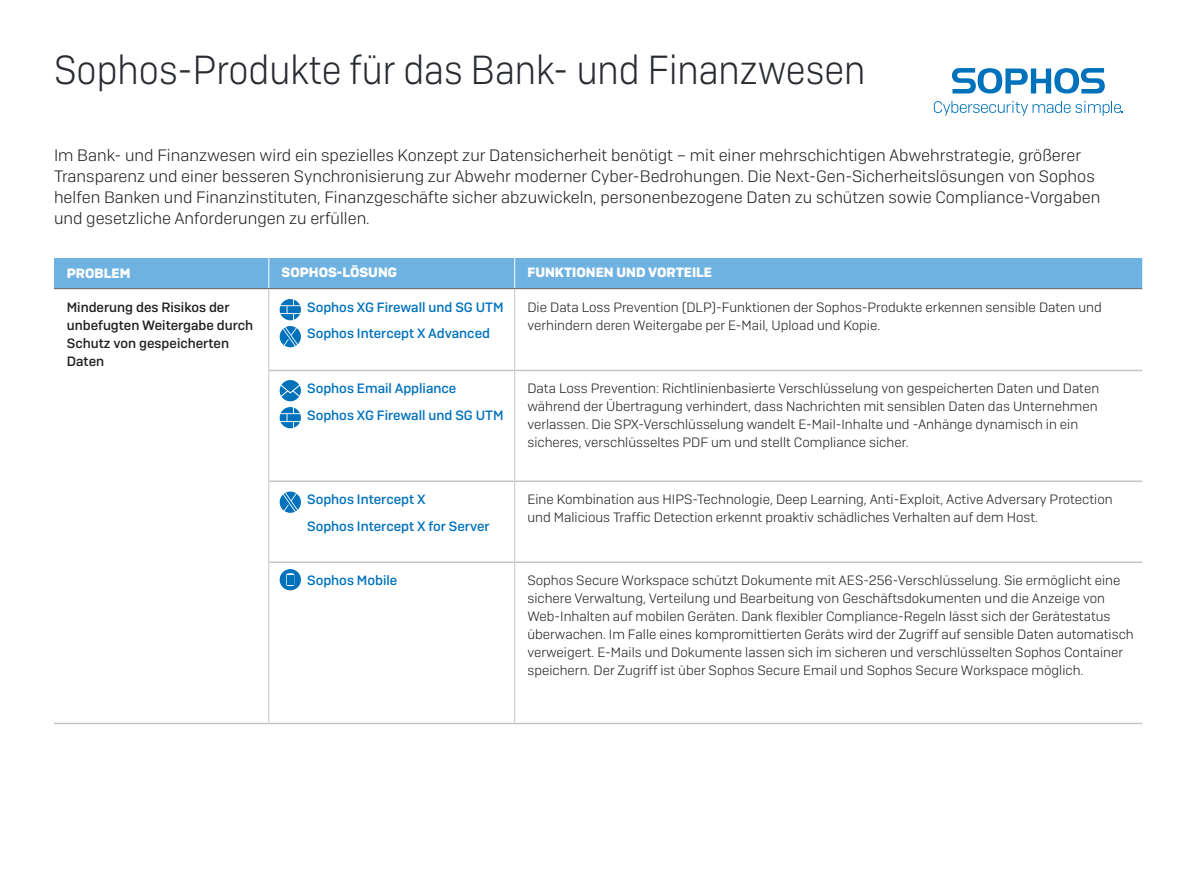
<style>
.page{position:relative;width:1191px;height:893px;background:#fff}
.page>*{position:absolute;margin:0;border:0;box-sizing:border-box;transform-origin:0 0}
.t1{font:300 40.5px "Sophos Sans";color:#282c31;scale:.9 1}
.Subheading_2{font:300 16.5px/21px "Sophos Sans";color:#231f20}
.Table_Body_Copy{font:300 13.5px/18px "Sophos Sans";color:#231f20}
.Subhead{font:500 13.5px "Sophos Sans";color:#0072bc}
.Subhead-2{font:500 13.5px/18px "Sophos Sans";color:#231f20}
.Subhead-3{font:700 13.5px "Sophos Sans";color:#fff}
</style>
<div class="page">
<div style="left:54px;top:258px;width:1088px;height:30px;background:#6eb2e2"></div>
<hr style="left:514px;top:289px;width:1px;height:81px;background:#c2c6c9">
<hr style="left:514px;top:371px;width:1px;height:109px;background:#c2c6c9">
<hr style="left:514px;top:482px;width:1px;height:79px;background:#c2c6c9">
<hr style="left:514px;top:563px;width:1px;height:160px;background:#c2c6c9">
<hr style="left:269px;top:370px;width:245px;height:1px;background:#c2c6c9">
<hr style="left:269px;top:480px;width:245px;height:2px;background:#c2c6c9">
<hr style="left:269px;top:561px;width:245px;height:2px;background:#c2c6c9">
<hr style="left:514px;top:370px;width:628px;height:1px;background:#c2c6c9">
<hr style="left:514px;top:480px;width:628px;height:2px;background:#c2c6c9">
<hr style="left:514px;top:561px;width:628px;height:2px;background:#c2c6c9">
<hr style="left:514px;top:723px;width:628px;height:1px;background:#c2c6c9">
<hr style="left:268px;top:289px;width:1px;height:81px;background:#c2c6c9">
<hr style="left:268px;top:370px;width:1px;height:111px;background:#c2c6c9">
<hr style="left:268px;top:481px;width:1px;height:81px;background:#c2c6c9">
<hr style="left:268px;top:562px;width:1px;height:161px;background:#c2c6c9">
<hr style="left:54px;top:723px;width:215px;height:1px;background:#c2c6c9">
<hr style="left:269px;top:723px;width:245px;height:1px;background:#c2c6c9">
<hr style="left:268px;top:258px;width:1px;height:30px;background:#fff">
<hr style="left:514px;top:258px;width:1px;height:30px;background:#fff">
<hr style="left:54px;top:288px;width:215px;height:1px;background:#6c6d70">
<hr style="left:514px;top:288px;width:628px;height:1px;background:#6c6d70">
<hr style="left:269px;top:288px;width:245px;height:1px;background:#6c6d70">
<svg style="left:952px;top:68px;width:152px;height:26px"></svg>
<svg style="left:933px;top:101px;width:190px;height:15px"></svg>
<svg style="left:280px;top:407px;width:21px;height:21px"></svg>
<svg style="left:280px;top:492px;width:21px;height:21px"></svg>
<svg style="left:280px;top:326px;width:21px;height:21px"></svg>
<svg style="left:280px;top:569px;width:21px;height:21px"></svg>
<svg style="left:280px;top:299px;width:21px;height:21px"></svg>
<svg style="left:280px;top:380px;width:21px;height:21px"></svg>
<h1 class="t1" style="left:54px;top:46px;width:903px">Sophos-Produkte für das Bank- und Finanzwesen</h1>
<p class="Subheading_2" style="left:54px;top:144px;width:1047px">Im Bank- und Finanzwesen wird ein spezielles Konzept zur Datensicherheit benötigt – mit einer mehrschichtigen Abwehrstrategie, größerer Transparenz und einer besseren Synchronisierung zur Abwehr moderner Cyber-Bedrohungen. Die Next-Gen-Sicherheitslösungen von Sophos helfen Banken und Finanzinstituten, Finanzgeschäfte sicher abzuwickeln, personenbezogene Daten zu schützen sowie Compliance-Vorgaben und gesetzliche Anforderungen zu erfüllen.</p>
<p class="Subhead-3" style="left:67px;top:265px;width:65px">PROBLEM</p>
<p class="Subhead-3" style="left:281px;top:264px;width:117px">SOPHOS-LÖSUNG</p>
<p class="Subhead-3" style="left:527px;top:264px;width:186px">FUNKTIONEN UND VORTEILE</p>
<p class="Subhead-2" style="left:67px;top:298px;width:188px">Minderung des Risikos der unbefugten Weitergabe durch<br>Schutz von gespeicherten<br>Daten</p>
<p class="Subhead" style="left:307px;top:299px;width:198px">Sophos XG Firewall und SG UTM</p>
<p class="Table_Body_Copy" style="left:527px;top:298px;width:576px">Die Data Loss Prevention (DLP)-Funktionen der Sophos-Produkte erkennen sensible Daten und verhindern deren Weitergabe per E-Mail, Upload und Kopie.</p>
<p class="Subhead" style="left:307px;top:325px;width:184px">Sophos Intercept X Advanced</p>
<p class="Subhead" style="left:307px;top:380px;width:151px">Sophos Email Appliance</p>
<p class="Subhead" style="left:307px;top:407px;width:198px">Sophos XG Firewall und SG UTM</p>
<p class="Subhead" style="left:307px;top:491px;width:120px">Sophos Intercept X</p>
<p class="Subhead" style="left:307px;top:518px;width:184px">Sophos Intercept X for Server</p>
<p class="Table_Body_Copy" style="left:527px;top:379px;width:573px">Data Loss Prevention: Richtlinienbasierte Verschlüsselung von gespeicherten Daten und Daten während der Übertragung verhindert, dass Nachrichten mit sensiblen Daten das Unternehmen verlassen. Die SPX-Verschlüsselung wandelt E-Mail-Inhalte und -Anhänge dynamisch in ein sicheres, verschlüsseltes PDF um und stellt Compliance sicher.</p>
<p class="Table_Body_Copy" style="left:527px;top:490px;width:587px">Eine Kombination aus HIPS-Technologie, Deep Learning, Anti-Exploit, Active Adversary Protection und Malicious Traffic Detection erkennt proaktiv schädliches Verhalten auf dem Host.</p>
<p class="Subhead" style="left:307px;top:572px;width:92px">Sophos Mobile</p>
<p class="Table_Body_Copy" style="left:527px;top:571px;width:608px">Sophos Secure Workspace schützt Dokumente mit AES-256-Verschlüsselung. Sie ermöglicht eine sichere Verwaltung, Verteilung und Bearbeitung von Geschäftsdokumenten und die Anzeige von Web-Inhalten auf mobilen Geräten. Dank flexibler Compliance-Regeln lässt sich der Gerätestatus überwachen. Im Falle eines kompromittierten Geräts wird der Zugriff auf sensible Daten automatisch verweigert. E-Mails und Dokumente lassen sich im sicheren und verschlüsselten Sophos Container speichern. Der Zugriff ist über Sophos Secure Email und Sophos Secure Workspace möglich.</p>
</div>
